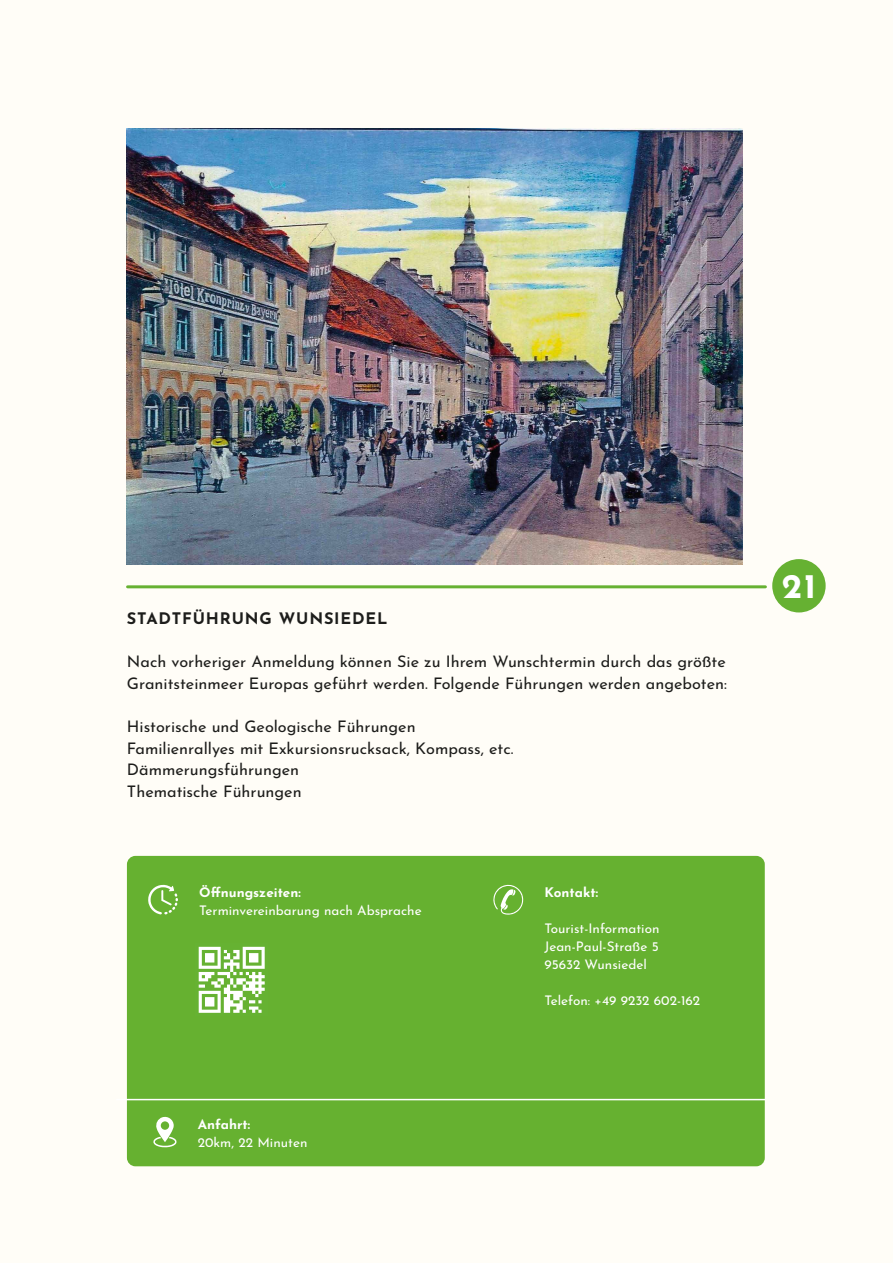
<style>
.page{position:relative;width:893px;height:1263px;background:#fffdf7}
.page>*{position:absolute;margin:0;border:0;box-sizing:border-box;transform-origin:0 0}
.t1{font:700 34.35px "Josefin Sans";color:#fff}
.t2{font:15.9px/21.6px "Josefin Sans";color:#1d1d1b}
.t3{font:700 15.9px "Josefin Sans";letter-spacing:.05em;color:#1d1d1b}
.t4{font:13.2px/18px "Josefin Sans";color:#fff;text-align:justify}
.t5{font:700 13.2px "Josefin Sans";color:#fff}
</style>
<div class="page">
<div style="left:127px;top:856px;width:638px;height:310px;background:#66b130;border-radius:9px"></div>
<hr style="left:116px;top:1099px;width:649px;height:1px;background:#fff">
<svg style="left:148px;top:884px;width:30px;height:30px"></svg>
<svg style="left:153px;top:1116px;width:24px;height:31px"></svg>
<hr style="left:128px;top:585px;width:637px;height:3px;background:#66b132">
<img style="left:127px;top:129px;width:615px;height:435px">
<div style="left:772px;top:559px;width:54px;height:53px;background:#66b132;border-radius:50%"></div>
<svg style="left:493px;top:884px;width:31px;height:31px"></svg>
<svg style="left:198px;top:946px;width:67px;height:67px"></svg>
<svg style="left:199px;top:947px;width:66px;height:66px"></svg>
<p class="t3" style="left:127px;top:612px;width:262px">STADTFÜHRUNG WUNSIEDEL</p>
<p class="t2" style="left:127px;top:652px;width:602px">Nach vorheriger Anmeldung können Sie zu Ihrem Wunschtermin durch das größte<br>Granitsteinmeer Europas geführt werden. Folgende Führungen werden angeboten:</p>
<p class="t2" style="left:127px;top:717px;width:388px">Historische und Geologische Führungen Familienrallyes mit Exkursionsrucksack, Kompass, etc.<br>Dämmerungsführungen<br>Thematische Führungen</p>
<p class="t5" style="left:199px;top:887px;width:103px">Öffnungszeiten:</p>
<p class="t4" style="left:199px;top:902px;width:224px">Terminvereinbarung nach Absprache</p>
<p class="t5" style="left:198px;top:1119px;width:54px">Anfahrt:</p>
<p class="t4" style="left:198px;top:1134px;width:111px">20km, 22 Minuten</p>
<p class="t5" style="left:544px;top:887px;width:55px">Kontakt:</p>
<p class="t4" style="left:544px;top:920px;width:117px">Tourist-Information Jean-Paul-Straße 5<br>95632 Wunsiedel</p>
<p class="t4" style="left:544px;top:992px;width:157px">Telefon: +49 9232 602-162</p>
<h1 class="t1" style="left:782px;top:572px;width:36px">21</h1>
</div>
